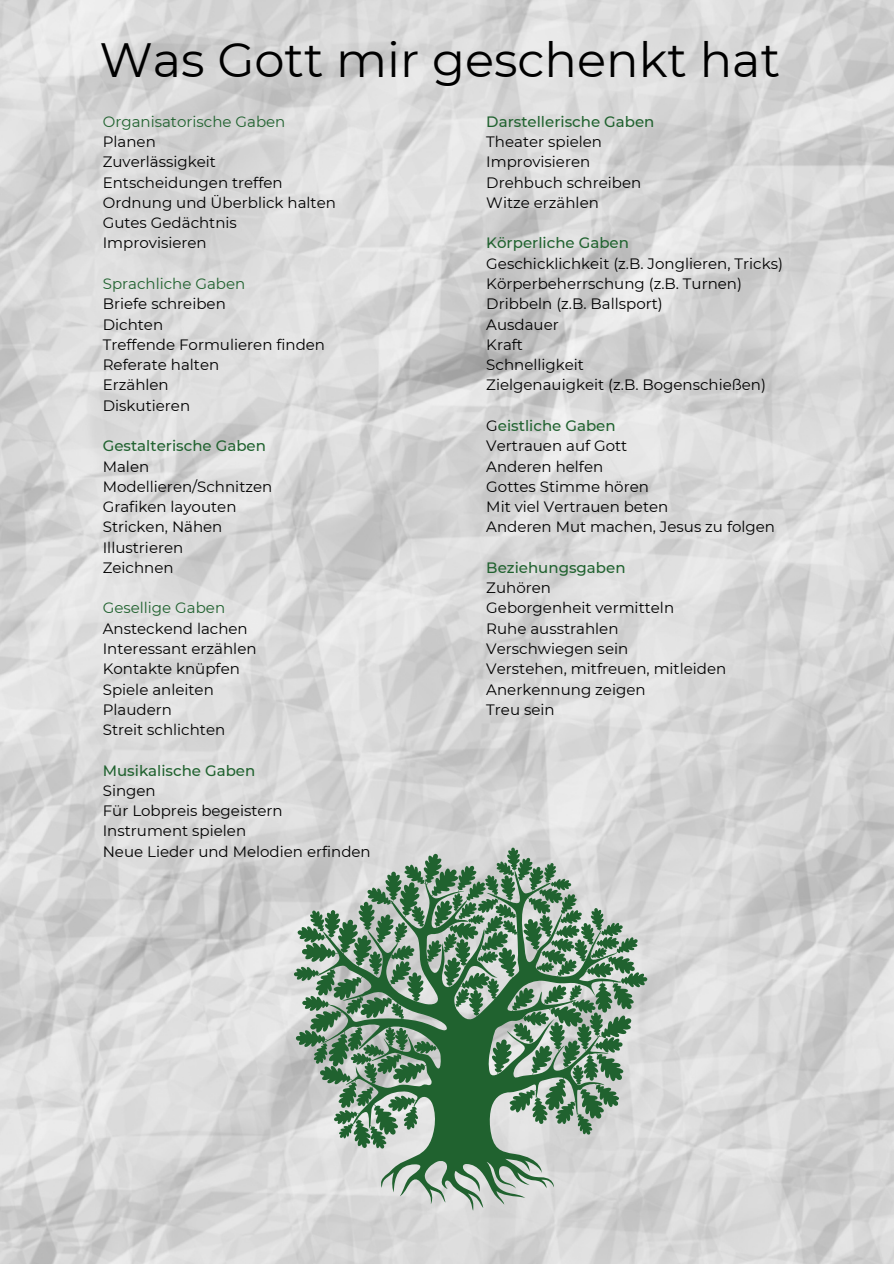
<style>
.page{position:relative;width:894px;height:1264px;background:#fff}
.page>*{position:absolute;margin:0;border:0;box-sizing:border-box;transform-origin:0 0}
.t1{font:48px "Montserrat";color:#000}
.t2{font:15px/20.2px "Montserrat";color:#000}
.t3{font:500 15px "Montserrat";color:#20622f}
.t4{font:15px "Montserrat";color:#20622f}
.s1{font-weight:500;color:#20622f}
</style>
<div class="page">
<svg style="left:294px;top:847px;width:353px;height:363px;background:#8ca792"></svg>
<h1 class="t1" style="left:99px;top:31px;width:682px">Was Gott mir geschenkt hat</h1>
<p class="t4" style="left:103px;top:112px;width:184px">Organisatorische Gaben</p>
<p class="t2" style="left:103px;top:131px;width:234px">Planen<br>Zuverlässigkeit<br>Entscheidungen treffen<br>Ordnung und Überblick halten<br>Gutes Gedächtnis<br>Improvisieren</p>
<p class="t4" style="left:103px;top:274px;width:144px">Sprachliche Gaben</p>
<p class="t2" style="left:103px;top:294px;width:224px">Briefe schreiben<br>Dichten<br>Treffende Formulieren finden<br>Referate halten<br>Erzählen<br>Diskutieren</p>
<p class="t3" style="left:103px;top:436px;width:165px">Gestalterische Gaben</p>
<p class="t2" style="left:103px;top:456px;width:171px">Malen<br>Modellieren/Schnitzen<br>Grafiken layouten<br>Stricken, Nähen<br>Illustrieren<br>Zeichnen</p>
<p class="t4" style="left:103px;top:599px;width:124px">Gesellige Gaben</p>
<p class="t2" style="left:103px;top:618px;width:155px">Ansteckend lachen<br>Interessant erzählen<br>Kontakte knüpfen<br>Spiele anleiten<br>Plaudern<br>Streit schlichten</p>
<p class="t3" style="left:103px;top:761px;width:154px">Musikalische Gaben</p>
<p class="t2" style="left:103px;top:780px;width:269px">Singen<br>Für Lobpreis begeistern<br>Instrument spielen<br>Neue Lieder und Melodien erfinden</p>
<p class="t3" style="left:486px;top:112px;width:170px">Darstellerische Gaben</p>
<p class="t2" style="left:486px;top:131px;width:156px">Theater spielen<br>Improvisieren<br>Drehbuch schreiben<br>Witze erzählen</p>
<p class="t3" style="left:486px;top:234px;width:144px">Körperliche Gaben</p>
<p class="t2" style="left:486px;top:253px;width:298px">Geschicklichkeit (z.B. Jonglieren, Tricks)<br>Körperbeherrschung (z.B. Turnen)<br>Dribbeln (z.B. Ballsport)<br>Ausdauer<br>Kraft<br>Schnelligkeit<br>Zielgenauigkeit (z.B. Bogenschießen)</p>
<p class="t2" style="left:486px;top:415px;width:290px">G<span class="s1">eistliche Gaben<br></span>Vertrauen auf Gott<br>Anderen helfen<br>Gottes Stimme hören<br>Mit viel Vertrauen beten<br>Anderen Mut machen, Jesus zu folgen</p>
<p class="t3" style="left:486px;top:558px;width:141px">Beziehungsgaben</p>
<p class="t2" style="left:486px;top:577px;width:241px">Zuhören<br>Geborgenheit vermitteln<br>Ruhe ausstrahlen<br>Verschwiegen sein<br>Verstehen, mitfreuen, mitleiden<br>Anerkennung zeigen<br>Treu sein</p>
</div>
